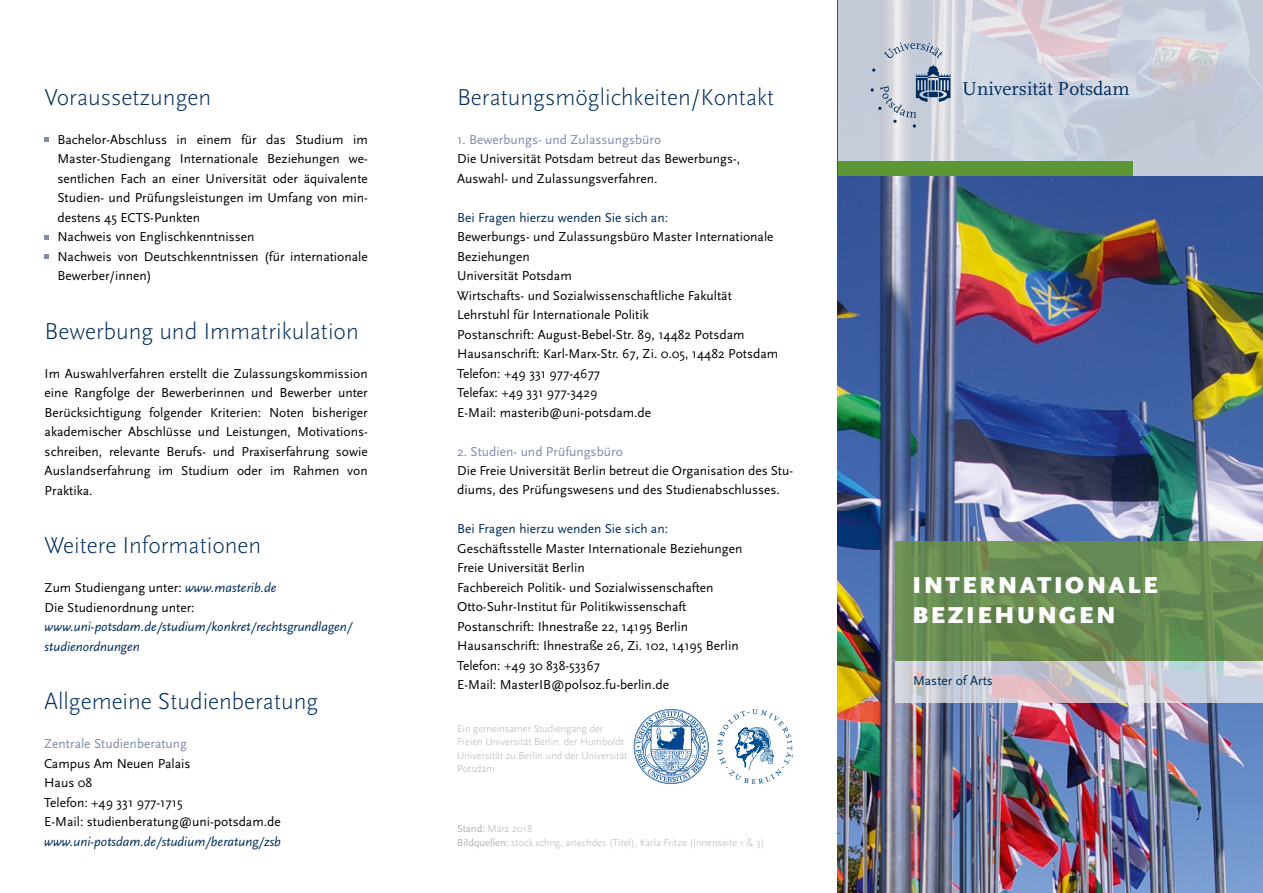
<style>
.page{position:relative;width:1263px;height:893px;background:#fff}
.page>*{position:absolute;margin:0;border:0;box-sizing:border-box;transform-origin:0 0}
.t1{font:300 24px "Scala Sans Pro";color:#002d5c}
.t2{font:900 24px/30px "Scala Sans Pro";letter-spacing:.11em;color:#fff}
.t3{font:19.5px "Scala";color:#002d5c}
.t4{font:13.5px/19.5px "Scala Sans Pro";color:#000}
.t5{font:italic 13.5px/19.5px "Scala Sans Pro";color:#002d5c}
.t6{font:13.5px "Scala Sans Pro";color:#808bac}
.t7{font:13.5px "Scala Sans Pro";color:#002d5c}
.t8{font:300 10.5px/13.5px "Scala Sans Pro";color:#b1b2b3}
.s1{font-style:italic;color:#002d5c}
.s2{font-weight:400}
</style>
<div class="page">
<svg style="left:45px;top:137px;width:4px;height:5px"></svg>
<svg style="left:45px;top:235px;width:4px;height:5px"></svg>
<svg style="left:45px;top:254px;width:4px;height:5px"></svg>
<svg style="left:634px;top:709px;width:75px;height:75px"></svg>
<svg style="left:717px;top:709px;width:76px;height:75px"></svg>
<img style="left:838px;top:176px;width:425px;height:717px">
<svg style="left:838px;top:0;width:425px;height:176px;background:#cbcfdb"></svg>
<svg style="left:884px;top:43px;width:58px;height:15px"></svg>
<svg style="left:870px;top:64px;width:80px;height:64px;background:#b2bcca"></svg>
<div style="left:838px;top:161px;width:294px;height:15px;background:#5d9735"></div>
<svg style="left:895px;top:660px;width:368px;height:43px;background:#cbc9d0"></svg>
<svg style="left:895px;top:541px;width:368px;height:119px;background:#688b52"></svg>
<h1 class="t1" style="left:45px;top:83px;width:168px">Voraussetzungen</h1>
<p class="t4" style="left:57px;top:129px;width:312px">Bachelor-Abschluss in einem für das Studium im Master-Studiengang Internationale Beziehungen we&shy;sentlichen Fach an einer Universität oder äquivalente Studien- und Prüfungsleistungen im Umfang von min&shy;destens 45 ECTS-Punkten<br>Nachweis von Englischkenntnissen<br>Nachweis von Deutschkenntnissen (für internationale Bewerber/innen)</p>
<h1 class="t1" style="left:45px;top:317px;width:316px">Bewerbung und Immatrikulation</h1>
<p class="t4" style="left:45px;top:363px;width:325px;text-align:justify">Im Auswahlverfahren erstellt die Zulassungskommission eine Rangfolge der Bewerberinnen und Bewerber unter Berücksichtigung folgender Kriterien: Noten bisheriger akademischer Abschlüsse und Leistungen, Motivations&shy;schreiben, relevante Berufs- und Praxiserfahrung sowie Auslandserfahrung im Studium oder im Rahmen von Praktika.</p>
<h1 class="t1" style="left:44px;top:532px;width:219px">Weitere Informationen</h1>
<p class="t4" style="left:45px;top:578px;width:233px">Zum Studiengang unter: <span class="s1">www.masterib.de<br></span>Die Studienordnung unter:</p>
<p class="t5" style="left:45px;top:617px;width:309px">www.uni-potsdam.de/studium/konkret/rechtsgrundlagen/ studienordnungen</p>
<h1 class="t1" style="left:44px;top:688px;width:276px">Allgemeine Studienberatung</h1>
<p class="t6" style="left:44px;top:736px;width:144px">Zentrale Studienberatung</p>
<p class="t4" style="left:44px;top:753px;width:238px">Campus Am Neuen Palais<br>Haus 08<br>Telefon: +49 331 977-1715<br>E-Mail: studienberatung@uni-potsdam.de</p>
<p class="t5" style="left:44px;top:831px;width:238px">www.uni-potsdam.de/studium/beratung/zsb</p>
<h1 class="t1" style="left:457px;top:83px;width:319px">Beratungsmöglichkeiten/Kontakt</h1>
<p class="t6" style="left:457px;top:131px;width:206px">1. Bewerbungs- und Zulassungsbüro</p>
<p class="t4" style="left:457px;top:149px;width:285px">Die Universität Potsdam betreut das Bewerbungs-,<br>Auswahl- und Zulassungsverfahren.</p>
<p class="t7" style="left:457px;top:209px;width:212px">Bei Fragen hierzu wenden Sie sich an:</p>
<p class="t4" style="left:457px;top:227px;width:323px">Bewerbungs- und Zulassungsbüro Master Internationale Beziehungen<br>Universität Potsdam<br>Wirtschafts- und Sozialwissenschaftliche Fakultät Lehrstuhl für Internationale Politik<br>Postanschrift: August-Bebel-Str. 89, 14482 Potsdam Hausanschrift: Karl-Marx-Str. 67, Zi. 0.05, 14482 Potsdam Telefon: +49 331 977-4677<br>Telefax: +49 331 977-3429<br>E-Mail: masterib@uni-potsdam.de</p>
<p class="t6" style="left:457px;top:443px;width:167px">2. Studien- und Prüfungsbüro</p>
<p class="t4" style="left:457px;top:461px;width:337px">Die Freie Universität Berlin betreut die Organisation des Stu&shy;diums, des Prüfungswesens und des Studienabschlusses.</p>
<p class="t7" style="left:457px;top:521px;width:212px">Bei Fragen hierzu wenden Sie sich an:</p>
<p class="t4" style="left:457px;top:539px;width:287px">Geschäftsstelle Master Internationale Beziehungen Freie Universität Berlin<br>Fachbereich Politik- und Sozialwissenschaften Otto-Suhr-Institut für Politikwissenschaft Postanschrift: Ihnestraße 22, 14195 Berlin Hausanschrift: Ihnestraße 26, Zi. 102, 14195 Berlin Telefon: +49 30 838-53367<br>E-Mail: MasterIB@polsoz.fu-berlin.de</p>
<p class="t8" style="left:457px;top:722px;width:172px">Ein gemeinsamer Studiengang der<br>Freien Universität Berlin, der Humboldt<br>Universität zu Berlin und der Universität<br>Potsdam</p>
<p class="t8" style="left:457px;top:822px;width:309px"><span class="s2">Stand:</span> März 2018<br><span class="s2">Bildquellen:</span> stock.xchng, artechdes (Titel), Karla Fritze (Innenseite 1 &amp; 3)</p>
<h2 class="t3" style="left:962px;top:78px;width:169px">Universität Potsdam</h2>
<h1 class="t2" style="left:912px;top:570px;width:247px">INTERNATIONALE<br>BEZIEHUNGEN</h1>
<p class="t7" style="left:913px;top:673px;width:81px">Master of Arts</p>
</div>
